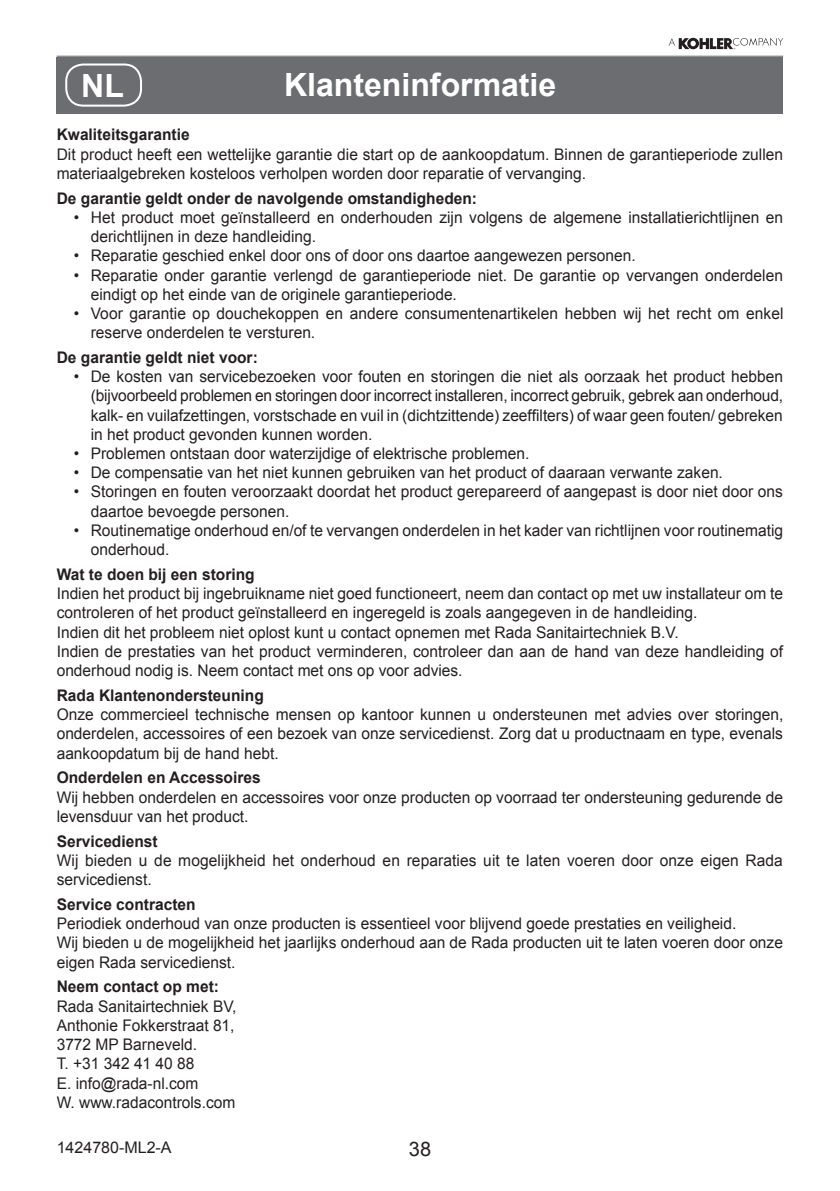
<style>
.page{position:relative;width:840px;height:1191px;background:#fff}
.page>*{position:absolute;margin:0;border:0;box-sizing:border-box;transform-origin:0 0}
.Heading_1{font:700 32px "Arial";color:#fff}
.t1{font:20px "Arial";color:#231f20}
.a_b_c{font:16px/19.2px "Arial";color:#231f20}
.a_b_c-2{font:700 16px "Arial";color:#231f20}
</style>
<div class="page">
<hr style="left:57px;top:56px;width:725px;height:1px;background:#636366">
<svg style="left:668px;top:38px;width:114px;height:11px"></svg>
<div style="left:57px;top:57px;width:725px;height:56px;background:#6c6d70"></div>
<div style="left:65px;top:63px;width:77px;height:44px;border:2px solid #fff;border-radius:17px"></div>
<p class="Heading_1" style="left:81px;top:64px;width:44px">NL</p>
<p class="Heading_1" style="left:284px;top:63px;width:274px">Klanteninformatie</p>
<p class="a_b_c-2" style="left:57px;top:124px;width:134px">Kwaliteitsgarantie</p>
<p class="a_b_c" style="left:57px;top:144px;width:727px">Dit product heeft een wettelijke garantie die start op de aankoopdatum. Binnen de garantieperiode zullen materiaalgebreken kosteloos verholpen worden door reparatie of vervanging.</p>
<p class="a_b_c-2" style="left:57px;top:187px;width:421px">De garantie geldt onder de navolgende omstandigheden:</p>
<p class="a_b_c" style="left:91px;top:208px;width:693px;text-indent:-17px">• Het product moet geïnstalleerd en onderhouden zijn volgens de algemene installatierichtlijnen en derichtlijnen in deze handleiding.</p>
<p class="a_b_c" style="left:74px;top:246px;width:563px">• Reparatie geschied enkel door ons of door ons daartoe aangewezen personen.</p>
<p class="a_b_c" style="left:91px;top:265px;width:693px;text-indent:-17px">• Reparatie onder garantie verlengd de garantieperiode niet. De garantie op vervangen onderdelen eindigt op het einde van de originele garantieperiode.</p>
<p class="a_b_c" style="left:91px;top:304px;width:693px;text-indent:-17px">• Voor garantie op douchekoppen en andere consumentenartikelen hebben wij het recht om enkel reserve onderdelen te versturen.</p>
<p class="a_b_c-2" style="left:57px;top:347px;width:202px">De garantie geldt niet voor:</p>
<p class="a_b_c" style="left:91px;top:367px;width:693px;text-align:justify;text-indent:-17px">• De kosten van servicebezoeken voor fouten en storingen die niet als oorzaak het product hebben (bijvoorbeeld problemen en storingen door incorrect installeren, incorrect gebruik, gebrek aan onderhoud, kalk- en vuilafzettingen, vorstschade en vuil in (dichtzittende) zeeffilters) of waar geen fouten/ gebreken in het product gevonden kunnen worden.</p>
<p class="a_b_c" style="left:74px;top:444px;width:457px">• Problemen ontstaan door waterzijdige of elektrische problemen.</p>
<p class="a_b_c" style="left:74px;top:463px;width:650px">• De compensatie van het niet kunnen gebruiken van het product of daaraan verwante zaken.</p>
<p class="a_b_c" style="left:91px;top:482px;width:693px;text-indent:-17px">• Storingen en fouten veroorzaakt doordat het product gerepareerd of aangepast is door niet door ons daartoe bevoegde personen.</p>
<p class="a_b_c" style="left:91px;top:521px;width:693px;text-indent:-17px">• Routinematige onderhoud en/of te vervangen onderdelen in het kader van richtlijnen voor routinematig onderhoud.</p>
<p class="a_b_c-2" style="left:57px;top:563px;width:199px">Wat te doen bij een storing</p>
<p class="a_b_c" style="left:57px;top:584px;width:727px">Indien het product bij ingebruikname niet goed functioneert, neem dan contact op met uw installateur om te controleren of het product geïnstalleerd en ingeregeld is zoals aangegeven in de handleiding.</p>
<p class="a_b_c" style="left:57px;top:622px;width:623px">Indien dit het probleem niet oplost kunt u contact opnemen met Rada Sanitairtechniek B.V.</p>
<p class="a_b_c" style="left:57px;top:642px;width:727px">Indien de prestaties van het product verminderen, controleer dan aan de hand van deze handleiding of onderhoud nodig is. Neem contact met ons op voor advies.</p>
<p class="a_b_c-2" style="left:57px;top:684px;width:208px">Rada Klantenondersteuning</p>
<p class="a_b_c" style="left:57px;top:705px;width:727px;text-align:justify">Onze commercieel technische mensen op kantoor kunnen u ondersteunen met advies over storingen, onderdelen, accessoires of een bezoek van onze servicedienst. Zorg dat u productnaam en type, evenals aankoopdatum bij de hand hebt.</p>
<p class="a_b_c-2" style="left:57px;top:767px;width:205px">Onderdelen en Accessoires</p>
<p class="a_b_c" style="left:57px;top:787px;width:727px">Wij hebben onderdelen en accessoires voor onze producten op voorraad ter ondersteuning gedurende de levensduur van het product.</p>
<p class="a_b_c-2" style="left:57px;top:830px;width:102px">Servicedienst</p>
<p class="a_b_c" style="left:57px;top:851px;width:727px">Wij bieden u de mogelijkheid het onderhoud en reparaties uit te laten voeren door onze eigen Rada servicedienst.</p>
<p class="a_b_c-2" style="left:57px;top:893px;width:140px">Service contracten</p>
<p class="a_b_c" style="left:57px;top:914px;width:680px">Periodiek onderhoud van onze producten is essentieel voor blijvend goede prestaties en veiligheid.</p>
<p class="a_b_c" style="left:57px;top:933px;width:727px">Wij bieden u de mogelijkheid het jaarlijks onderhoud aan de Rada producten uit te laten voeren door onze eigen Rada servicedienst.</p>
<p class="a_b_c-2" style="left:57px;top:976px;width:164px">Neem contact op met:</p>
<p class="a_b_c" style="left:57px;top:996px;width:181px">Rada Sanitairtechniek BV,</p>
<p class="a_b_c" style="left:57px;top:1015px;width:179px">Anthonie Fokkerstraat 81,</p>
<p class="a_b_c" style="left:57px;top:1035px;width:142px">3772 MP Barneveld.</p>
<p class="a_b_c" style="left:57px;top:1054px;width:139px">T. +31 342 41 40 88</p>
<p class="a_b_c" style="left:57px;top:1073px;width:143px">E. info@rada-nl.com</p>
<p class="a_b_c" style="left:57px;top:1092px;width:180px">W. www.radacontrols.com</p>
<p class="a_b_c" style="left:57px;top:1138px;width:116px">1424780-ML2-A</p>
<p class="t1" style="left:408px;top:1135px;width:24px">38</p>
</div>
